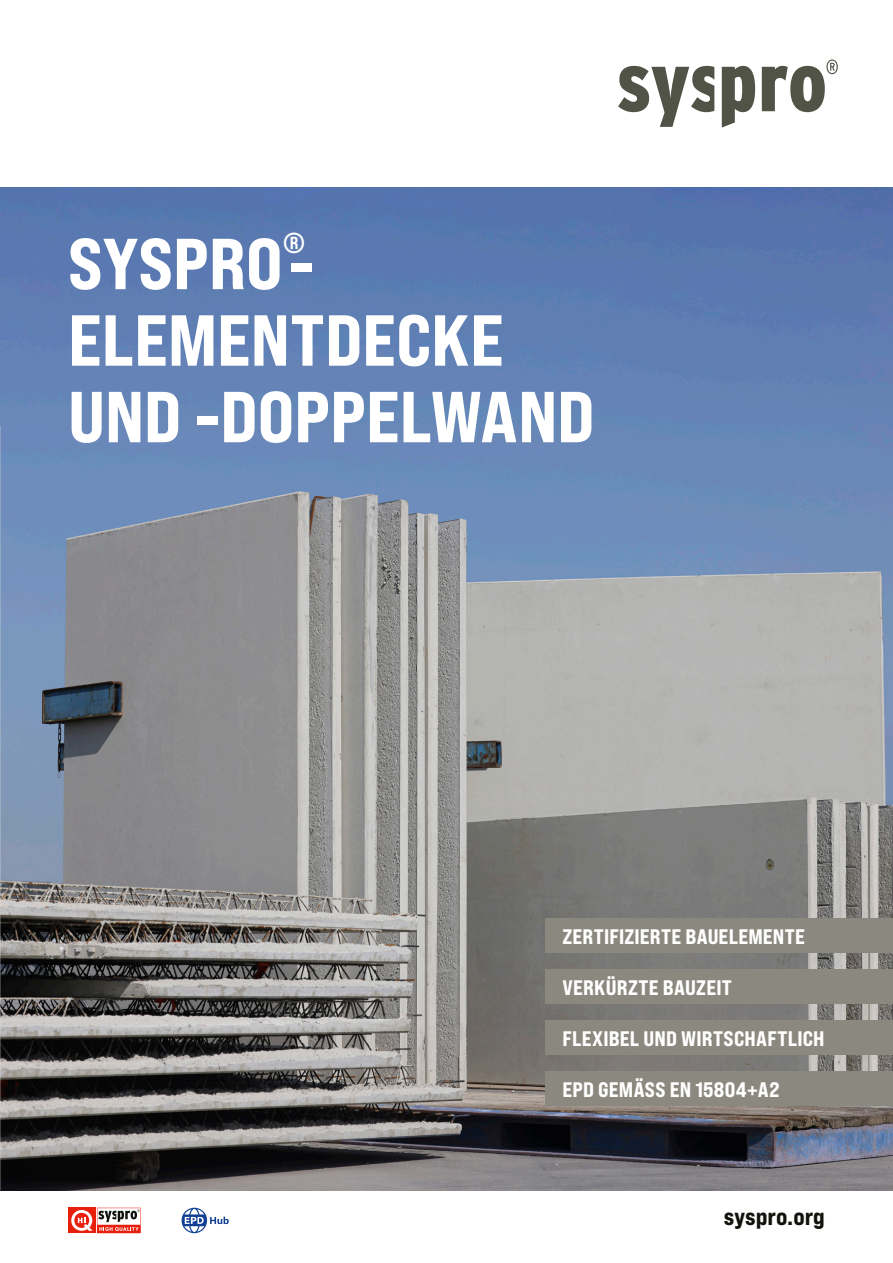
<style>
.page{position:relative;width:893px;height:1263px;background:#fff}
.page>*{position:absolute;margin:0;border:0;box-sizing:border-box;transform-origin:0 0}
.t1{font:72px/76.5px "Bebas Neue Pro Exp Eb";color:#fff}
.t2{font:28.8px "Bebas Neue Pro Exp Eb";color:#fff}
.t3{font:24px "Bebas Neue Pro Exp Eb";letter-spacing:-.005em;color:#10120c}
.t4{font:21px "Bebas Neue Pro Exp Eb";letter-spacing:.015em;color:#fff}
</style>
<div class="page">
<img style="left:0;top:187px;width:893px;height:1004px">
<svg style="left:722px;top:66px;width:33px;height:62px"></svg>
<svg style="left:618px;top:66px;width:96px;height:61px"></svg>
<svg style="left:762px;top:60px;width:76px;height:52px"></svg>
<div style="left:68px;top:1208px;width:28px;height:25px;background:#e8200b"></div>
<svg style="left:71px;top:1208px;width:70px;height:25px"></svg>
<div style="left:545px;top:918px;width:348px;height:34px;background:#8b897f"></div>
<div style="left:545px;top:969px;width:348px;height:34px;background:#8b897f"></div>
<div style="left:545px;top:1020px;width:348px;height:34px;background:#8b897f"></div>
<div style="left:545px;top:1071px;width:348px;height:35px;background:#8b897f"></div>
<svg style="left:182px;top:1208px;width:47px;height:25px"></svg>
<h2 class="t2" style="left:283px;top:225px;width:23px">®</h2>
<h1 class="t1" style="left:68px;top:224px;width:247px">SYSPRO-</h1>
<h1 class="t1" style="left:68px;top:301px;width:528px">ELEMENTDECKE<br>UND -DOPPELWAND</h1>
<p class="t4" style="left:562px;top:923px;width:244px">ZERTIFIZIERTE BAUELEMENTE</p>
<p class="t4" style="left:562px;top:974px;width:171px">VERKÜRZTE BAUZEIT</p>
<p class="t4" style="left:562px;top:1026px;width:264px">FLEXIBEL UND WIRTSCHAFTLICH</p>
<p class="t4" style="left:562px;top:1077px;width:219px">EPD GEMÄSS EN 15804+A2</p>
<p class="t3" style="left:724px;top:1201px;width:103px">syspro.org</p>
</div>
